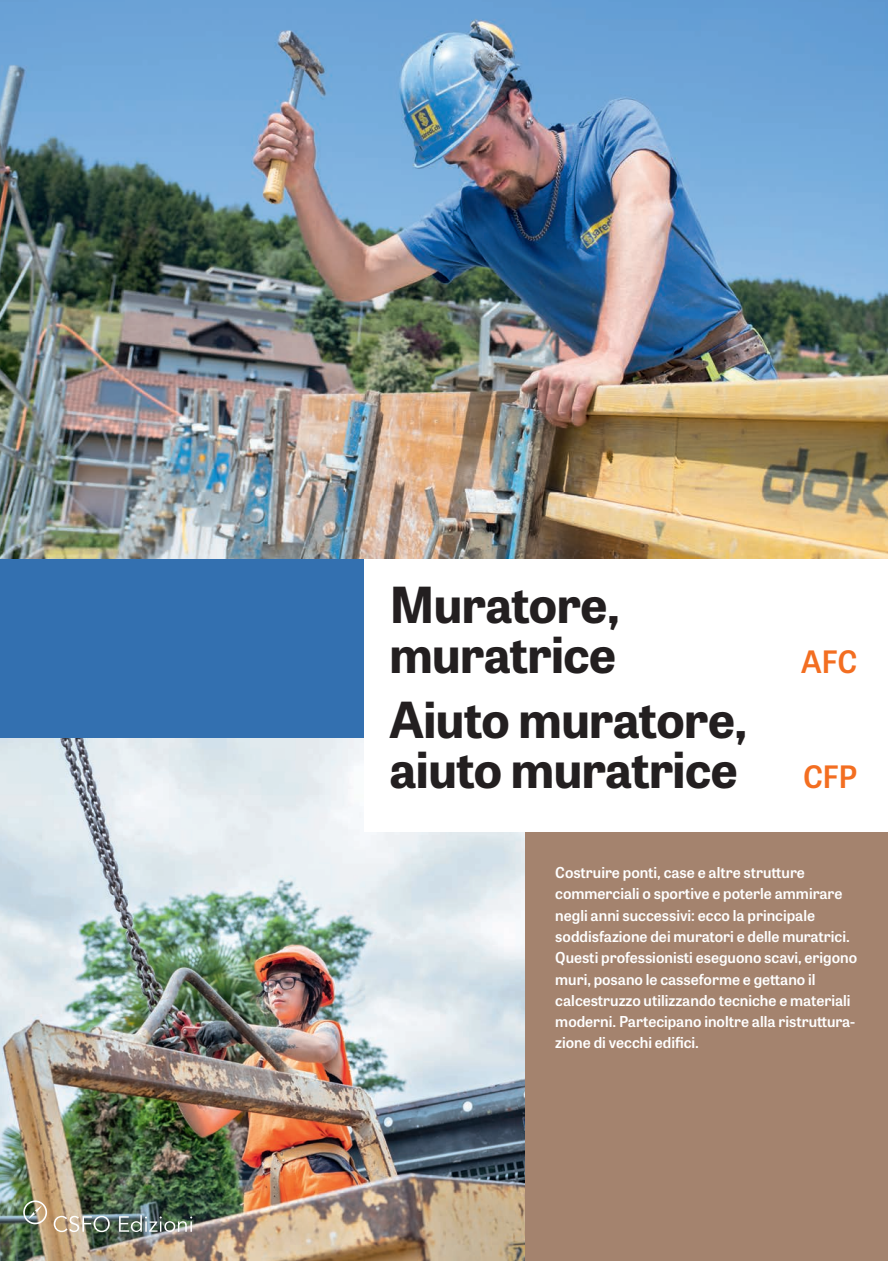
<style>
.page{position:relative;width:888px;height:1261px;background:#fff}
.page>*{position:absolute;margin:0;border:0;box-sizing:border-box;transform-origin:0 0}
.t1{font:700 49.5px/49.5px "Tablet Gothic";letter-spacing:-.01em;color:#231f20}
.t2{font:600 30.75px "Tablet Gothic";letter-spacing:-.015em;color:#f36e21}
.t3{font:600 15px/21.3px "Tablet Gothic";color:#fff}
</style>
<div class="page">
<img style="left:0;top:0;width:888px;height:559px">
<img style="left:0;top:738px;width:525px;height:523px">
<div style="left:364px;top:559px;width:524px;height:273px;background:#fff"></div>
<div style="left:525px;top:832px;width:363px;height:429px;background:#a4836e"></div>
<div style="left:0;top:559px;width:364px;height:179px;background:#3370b0"></div>
<svg style="left:54px;top:1216px;width:56px;height:16px"></svg>
<svg style="left:119px;top:1215px;width:73px;height:17px"></svg>
<svg style="left:23px;top:1200px;width:24px;height:24px"></svg>
<h1 class="t1" style="left:389px;top:578px;width:232px">Muratore, muratrice</h1>
<h1 class="t1" style="left:389px;top:693px;width:359px">Aiuto muratore, aiuto muratrice</h1>
<h2 class="t2" style="left:801px;top:640px;width:58px">AFC</h2>
<h2 class="t2" style="left:803px;top:755px;width:56px">CFP</h2>
<p class="t3" style="left:555px;top:861px;width:303px">Costruire ponti, case e altre strutture commerciali o sportive e poterle ammirare negli anni successivi: ecco la principale soddisfazione dei muratori e delle muratrici.<br>Questi professionisti eseguono scavi, erigono muri, posano le casseforme e gettano il calcestruzzo utilizzando tecniche e materiali moderni. Partecipano inoltre alla ristruttura&shy;zione di vecchi edifici.</p>
</div>
